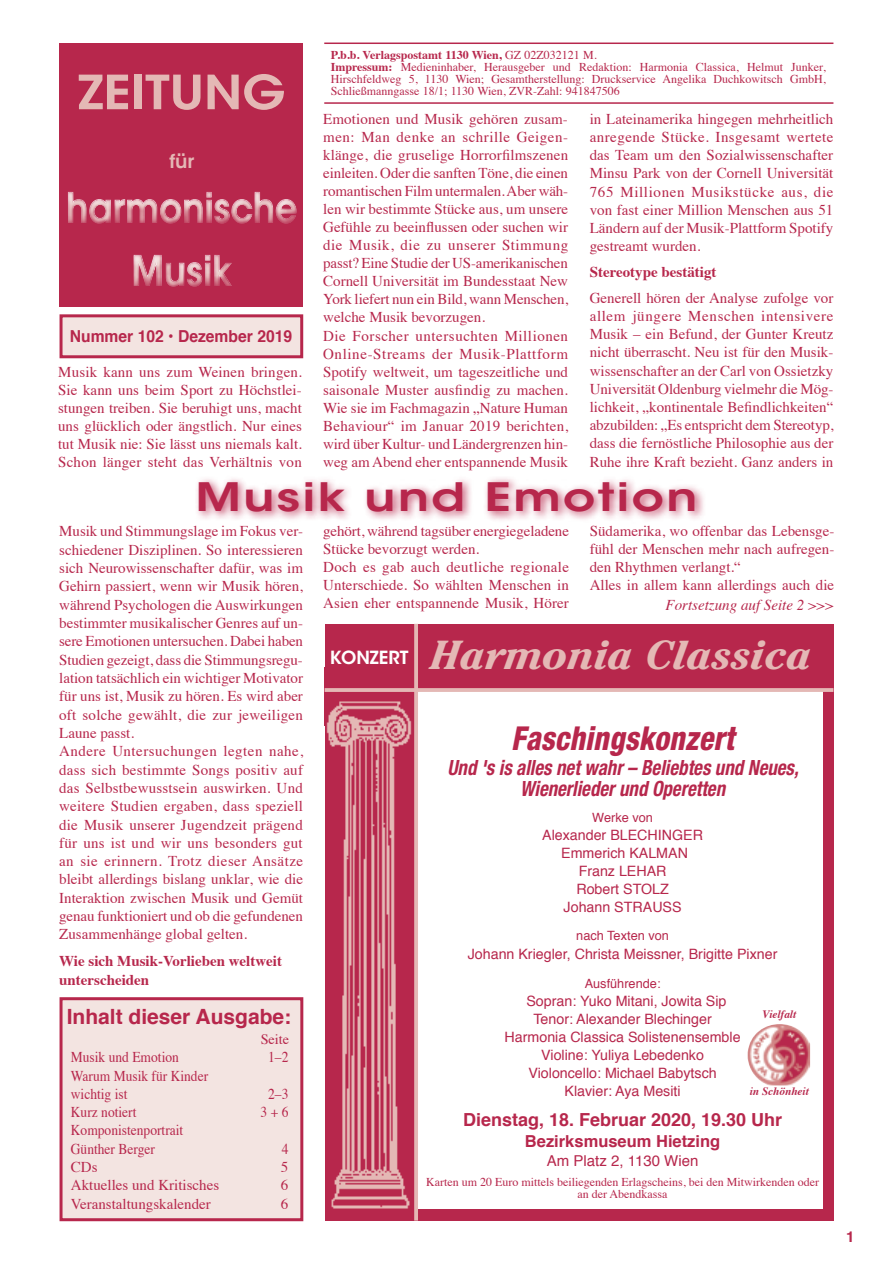
<style>
.page{position:relative;width:893px;height:1263px;background:#fff}
.page>*{position:absolute;margin:0;border:0;box-sizing:border-box;transform-origin:0 0}
.t1{font:600 46.8px "ITC Avant Garde Std";color:#e4b8b5;scale:1.08 1}
.t2{font:600 40.95px/63px "ITC Avant Garde Std";color:#ebceca;text-align:center;scale:.86 1}
.t3{font:italic 700 condensed 40.5px "Cheltenham Std";color:#e4b8b5;scale:1.23 1}
.t4{font:600 38.85px "ITC Avant Garde Std";letter-spacing:.04em;color:#b7274c;scale:1.28 1}
.t5{font:italic 800 condensed 33px "Helvetica Neue LT Std";letter-spacing:.01em;color:#b7274c;scale:.9 1}
.t6{font:italic 700 condensed 21px/21px "Helvetica Neue LT Std";color:#b7274c;text-align:center;scale:.9 1}
.t7{font:700 21px "Helvetica";color:#b7274c}
.t8{font:600 18.9px "ITC Avant Garde Std";color:#e4b8b5}
.t9{font:700 18px "Helvetica";color:#b7274c}
.t10{font:600 18px "ITC Avant Garde Std";color:#fff}
.t11{font:700 16.5px "Helvetica";color:#b7274c;scale:.95 1}
.t12{font:700 16.5px "Helvetica";color:#b7274c}
.t13{font:15px/18px "Times";color:#b7274c}
.t14{font:15px/18.3px "Times";color:#b7274c;scale:.9 1}
.t15{font:700 15px/18.3px "Times";color:#b7274c}
.t16{font:italic 15px "Times";color:#b7274c}
.t17{font:15px "Helvetica";color:#b7274c}
.t18{font:700 15px "Helvetica";color:#b7274c}
.t19{font:14.25px/18px "Helvetica";color:#b7274c;text-align:center}
.t20{font:14.25px "Times";color:#b7274c}
.t21{font:12.75px "Helvetica";color:#b7274c}
.t22{font:12px/12px "Times";color:#b7274c}
.t23{font:italic 700 11.25px "Times";color:#b7274c}
.s1{font-weight:700}
.s2{font-style:normal}
</style>
<div class="page">
<div style="left:325px;top:624px;width:508px;height:596px;background:#b7274c"></div>
<div style="left:418px;top:690px;width:404px;height:518px;background:#fff"></div>
<svg style="left:325px;top:688px;width:508px;height:4px;background:#e2b4b2"></svg>
<svg style="left:414px;top:624px;width:4px;height:596px;background:#e1b1b0"></svg>
<img style="left:326px;top:701px;width:86px;height:508px">
<div style="left:60px;top:43px;width:243px;height:264px;background:#b7274c"></div>
<div style="left:61px;top:999px;width:241px;height:221px;background:#f3e4e1"></div>
<div style="left:60px;top:997px;width:243px;height:224px;border:3px solid #b7274c"></div>
<div style="left:194px;top:475px;width:511px;height:48px;background:#b7274c;opacity:.75"></div>
<div style="left:57px;top:181px;width:247px;height:112px;background:#fff;opacity:.75"></div>
<div style="left:59px;top:185px;width:249px;height:113px;background:#b7274c;opacity:.75"></div>
<div style="left:60px;top:314px;width:243px;height:44px;background:#f3e4e1;border:3px solid #b7274c"></div>
<hr style="left:324px;top:43px;width:509px;height:1px;background:#b7274c">
<hr style="left:324px;top:102px;width:509px;height:2px;background:#b7274c">
<img style="left:748px;top:1024px;width:62px;height:61px">
<h1 class="t1" style="left:78px;top:63px;width:194px">ZEITUNG</h1>
<p class="t22" style="left:331px;top:48px;width:496px"><span class="s1">P.b.b. Verlagspostamt 1130 Wien,</span> GZ 02Z032121 M.<br><span class="s1">Impressum:</span> Medieninhaber, Herausgeber und Redaktion: Harmonia Classica, Helmut Junker, Hirschfeldweg 5, 1130 Wien; Gesamtherstellung: Druckservice Angelika Duchkowitsch GmbH, Schließmanngasse 18/1; 1130 Wien, ZVR-Zahl: 941847506</p>
<p class="t13" style="left:590px;top:109px;width:245px;text-align:justify">in Lateinamerika hingegen mehrheitlich anregende Stücke. Insgesamt wertete das Team um den Sozialwissenschafter Minsu Park von der Cornell Universität 765 Millionen Musikstücke aus, die von fast einer Million Menschen aus 51<br>Ländern auf der Musik-Plattform Spotify gestreamt wurden.</p>
<p class="t15" style="left:590px;top:261px;width:128px">Stereotype bestätigt</p>
<p class="t13" style="left:590px;top:287px;width:245px;text-align:justify">Generell hören der Analyse zufolge vor allem jüngere Menschen intensivere Musik – ein Befund, der Gunter Kreutz nicht überrascht. Neu ist für den Musik&shy;wissenschafter an der Carl von Ossietzky Universität Oldenburg vielmehr die Mög&shy;lichkeit, „kontinentale Befindlichkeiten“ abzubilden: „Es entspricht dem Stereotyp, dass die fernöstliche Philosophie aus der Ruhe ihre Kraft bezieht. Ganz anders in</p>
<p class="t13" style="left:323px;top:109px;width:247px">Emotionen und Musik gehören zusam&shy;men: Man denke an schrille Geigen&shy;klänge, die gruselige Horrorfilmszenen einleiten. Oder die sanften Töne, die einen romantischen Film untermalen. Aber wäh&shy;len wir bestimmte Stücke aus, um unsere Gefühle zu beeinflussen oder suchen wir die Musik, die zu unserer Stimmung passt? Eine Studie der US-amerikanischen Cornell Universität im Bundesstaat New York liefert nun ein Bild, wann Menschen, welche Musik bevorzugen.<br>Die Forscher untersuchten Millionen Online-Streams der Musik-Plattform Spotify weltweit, um tageszeitliche und saisonale Muster ausfindig zu machen.<br>Wie sie im Fachmagazin „Nature Human Behaviour“ im Januar 2019 berichten, wird über Kultur- und Ländergrenzen hin&shy;weg am Abend eher entspannende Musik</p>
<p class="t8" style="left:169px;top:149px;width:26px">für</p>
<h2 class="t2" style="left:66px;top:176px;width:270px">harmonische<br>Musik</h2>
<p class="t11" style="left:70px;top:323px;width:236px">Nummer 102 • Dezember 2019</p>
<p class="t13" style="left:58px;top:361px;width:245px;text-align:justify">Musik kann uns zum Weinen bringen.<br>Sie kann uns beim Sport zu Höchstlei&shy;stungen treiben. Sie beruhigt uns, macht uns glücklich oder ängstlich. Nur eines tut Musik nie: Sie lässt uns niemals kalt.<br>Schon länger steht das Verhältnis von</p>
<h3 class="t4" style="left:195px;top:473px;width:394px">Musik und Emotion</h3>
<p class="t13" style="left:59px;top:521px;width:245px">Musik und Stimmungslage im Fokus ver&shy;schiedener Disziplinen. So interessieren sich Neurowissenschafter dafür, was im Gehirn passiert, wenn wir Musik hören, während Psychologen die Auswirkungen bestimmter musikalischer Genres auf un&shy;sere Emotionen untersuchen. Dabei haben Studien gezeigt, dass die Stimmungsregu&shy;lation tatsächlich ein wichtiger Motivator für uns ist, Musik zu hören. Es wird aber oft solche gewählt, die zur jeweiligen Laune passt.<br>Andere Untersuchungen legten nahe, dass sich bestimmte Songs positiv auf das Selbstbewusstsein auswirken. Und weitere Studien ergaben, dass speziell die Musik unserer Jugendzeit prägend für uns ist und wir uns besonders gut an sie erinnern. Trotz dieser Ansätze bleibt allerdings bislang unklar, wie die Interaktion zwischen Musik und Gemüt genau funktioniert und ob die gefundenen Zusammenhänge global gelten.</p>
<p class="t15" style="left:59px;top:950px;width:224px">Wie sich Musik-Vorlieben weltweit unterscheiden</p>
<h3 class="t7" style="left:67px;top:999px;width:226px">Inhalt dieser Ausgabe:</h3>
<p class="t20" style="left:261px;top:1026px;width:30px">Seite</p>
<p class="t14" style="left:71px;top:1047px;width:122px">Musik und Emotion</p>
<p class="t14" style="left:268px;top:1047px;width:24px">1–2</p>
<p class="t14" style="left:71px;top:1065px;width:154px">Warum Musik für Kinder wichtig ist</p>
<p class="t14" style="left:268px;top:1083px;width:24px">2–3</p>
<p class="t14" style="left:71px;top:1102px;width:74px">Kurz notiert</p>
<p class="t14" style="left:261px;top:1102px;width:32px">3 + 6</p>
<p class="t14" style="left:71px;top:1120px;width:126px">Komponistenportrait<br>Günther Berger</p>
<p class="t14" style="left:282px;top:1138px;width:9px">4</p>
<p class="t13" style="left:71px;top:1156px;width:28px">CDs</p>
<p class="t13" style="left:281px;top:1156px;width:9px">5</p>
<p class="t13" style="left:71px;top:1175px;width:150px">Aktuelles und Kritisches</p>
<p class="t13" style="left:281px;top:1175px;width:9px">6</p>
<p class="t13" style="left:71px;top:1193px;width:141px">Veranstaltungskalender</p>
<p class="t13" style="left:281px;top:1193px;width:9px">6</p>
<p class="t13" style="left:323px;top:521px;width:247px">gehört, während tagsüber energiegeladene Stücke bevorzugt werden.<br>Doch es gab auch deutliche regionale Unterschiede. So wählten Menschen in Asien eher entspannende Musik, Hörer</p>
<p class="t13" style="left:590px;top:521px;width:246px">Südamerika, wo offenbar das Lebensge&shy;fühl der Menschen mehr nach aufregen&shy;den Rhythmen verlangt.“<br>Alles in allem kann allerdings auch die</p>
<p class="t16" style="left:666px;top:592px;width:169px">Fortsetzung auf Seite 2 <span class="s2">&gt;&gt;&gt;</span></p>
<p class="t10" style="left:330px;top:646px;width:80px">KONZERT</p>
<h3 class="t3" style="left:431px;top:631px;width:312px">Harmonia Classica</h3>
<h3 class="t5" style="left:511px;top:718px;width:249px">Faschingskonzert</h3>
<h3 class="t6" style="left:447px;top:757px;width:392px">Und 's is alles net wahr – Beliebtes und Neues,<br>Wienerlieder und Operetten</h3>
<p class="t21" style="left:592px;top:807px;width:62px">Werke von</p>
<p class="t19" style="left:542px;top:826px;width:162px">Alexander BLECHINGER<br>Emmerich KALMAN<br>Franz LEHAR<br>Robert STOLZ<br>Johann STRAUSS</p>
<p class="t21" style="left:576px;top:926px;width:94px">nach Texten von</p>
<p class="t19" style="left:468px;top:945px;width:311px">Johann Kriegler, Christa Meissner, Brigitte Pixner</p>
<p class="t21" style="left:585px;top:973px;width:77px">Ausführende:</p>
<p class="t19" style="left:505px;top:993px;width:237px">Sopran: Yuko Mitani, Jowita Sip<br>Tenor: Alexander Blechinger<br>Harmonia Classica Solistenensemble<br>Violine: Yuliya Lebedenko<br>Violoncello: Michael Babytsch<br>Klavier: Aya Mesiti</p>
<p class="t9" style="left:463px;top:1105px;width:321px">Dienstag, 18. Februar 2020, 19.30 Uhr</p>
<p class="t12" style="left:525px;top:1127px;width:197px">Bezirksmuseum Hietzing</p>
<p class="t17" style="left:547px;top:1149px;width:153px">Am Platz 2, 1130 Wien</p>
<p class="t22" style="left:426px;top:1175px;width:394px;text-align:center">Karten um 20 Euro mittels beiliegenden Erlagscheins, bei den Mitwirkenden oder an der Abendkassa</p>
<p class="t23" style="left:762px;top:1004px;width:35px">Vielfalt</p>
<p class="t23" style="left:750px;top:1081px;width:61px">in Schönheit</p>
<p class="t18" style="left:846px;top:1225px;width:10px">1</p>
</div>
